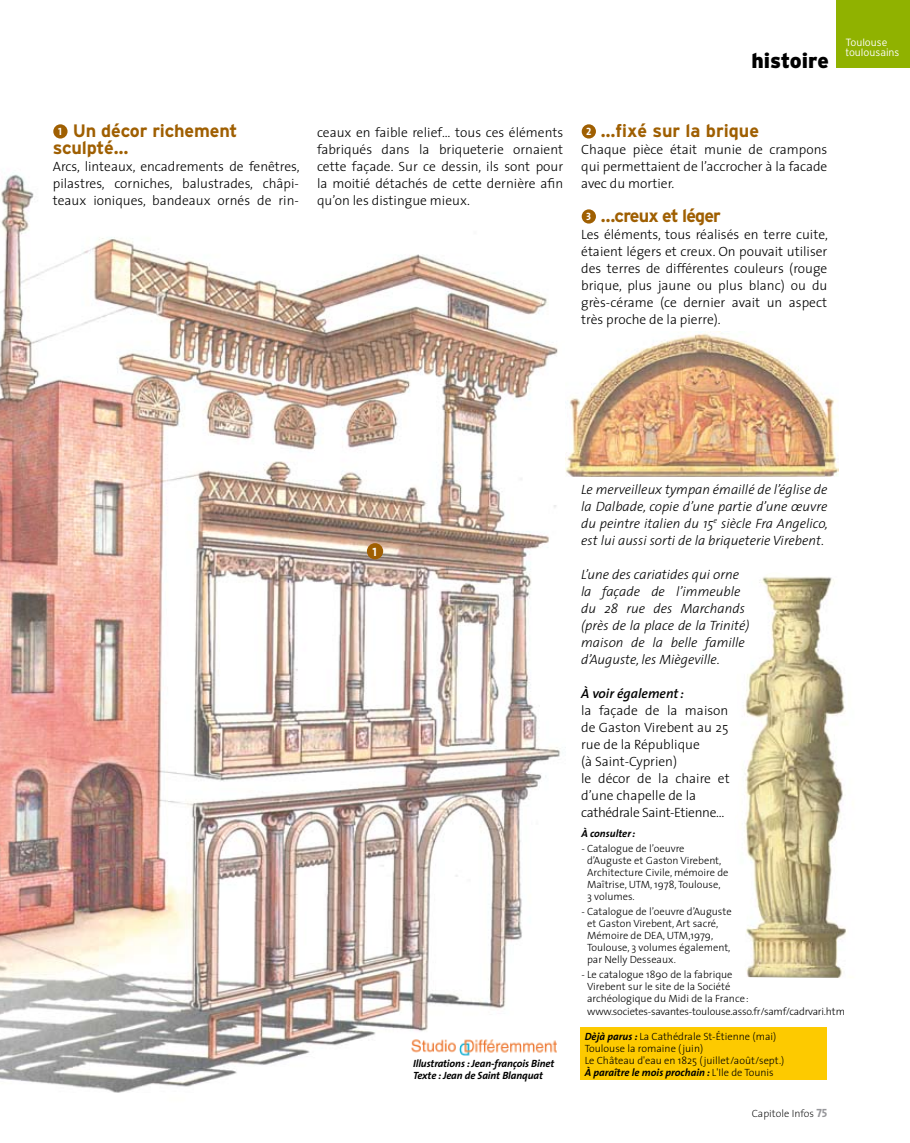
<style>
.page{position:relative;width:910px;height:1143px;background:#fff}
.page>*{position:absolute;margin:0;border:0;box-sizing:border-box;transform-origin:0 0}
.t1{font:900 21px "Interstate";color:#000}
.t2{font:700 18px/17px "Interstate";letter-spacing:-.01em;color:#9f5f02}
.t3{font:700 18px "Interstate";letter-spacing:-.05em;color:#9f5f02}
.t4{font:300 13.5px/17px "The Sans";color:#000;text-align:justify}
.t5{font:italic 300 13.5px/17px "The Sans";color:#000;text-align:justify}
.t6{font:italic 600 13.5px "The Sans";color:#000}
.t7{font:12.15px "The Sans Bold Caps";color:#fff}
.t8{font:300 10.5px/12px "The Sans";color:#000}
.t9{font:italic 700 10.5px/12px "The Sans";letter-spacing:-.01em;color:#000}
.t10{font:300 10.5px/10.5px "Interstate";color:#fff}
.t11{font:200 10.5px "The Sans";color:#000}
.s1{font-family:"The Sans Bold Caps";font-weight:400;font-size:10.65px;color:#fff}
.s2{font-weight:700;font-style:italic}
.s3{font-family:"The Sans Bold Caps";font-weight:400;font-size:12px;color:#97979b}
</style>
<div class="page">
<img style="left:0;top:125px;width:566px;height:968px">
<img style="left:565px;top:331px;width:273px;height:145px">
<img style="left:740px;top:576px;width:106px;height:402px">
<div style="left:835px;top:0;width:74px;height:68px;background:#90b200"></div>
<div style="left:53px;top:124px;width:14px;height:15px;background:#9f5f02;border-radius:50%"></div>
<div style="left:581px;top:124px;width:14px;height:15px;background:#9f5f02;border-radius:50%"></div>
<div style="left:581px;top:209px;width:14px;height:15px;background:#9f5f02;border-radius:50%"></div>
<div style="left:367px;top:543px;width:16px;height:16px;background:#9f5f02;border-radius:50%"></div>
<div style="left:580px;top:1028px;width:247px;height:52px;background:#fdca00"></div>
<img style="left:409px;top:1036px;width:149px;height:20px">
<h1 class="t1" style="left:751px;top:48px;width:79px">histoire</h1>
<p class="t10" style="left:845px;top:37px;width:56px">Toulouse toulousains</p>
<h2 class="t2" style="left:53px;top:122px;width:186px"><span class="s1">1</span> Un décor richement sculpté…</h2>
<p class="t4" style="left:53px;top:157px;width:248px">Arcs, linteaux, encadrements de fenêtres, pilastres, corniches, balustrades, châpi&shy;teaux ioniques, bandeaux ornés de rin-</p>
<p class="t4" style="left:317px;top:123px;width:247px">ceaux en faible relief… tous ces éléments fabriqués dans la briqueterie ornaient cette façade. Sur ce dessin, ils sont pour la moitié détachés de cette dernière afin qu’on les distingue mieux.</p>
<h2 class="t2" style="left:586px;top:122px;width:174px"><span class="s1">2</span> …fixé sur la brique</h2>
<p class="t4" style="left:581px;top:140px;width:247px">Chaque pièce était munie de crampons qui permettaient de l’accrocher à la facade avec du mortier.</p>
<h2 class="t3" style="left:586px;top:205px;width:136px"><span class="s1">3</span> …creux et léger</h2>
<p class="t4" style="left:581px;top:225px;width:248px">Les éléments, tous réalisés en terre cuite, étaient légers et creux. On pouvait utiliser des terres de différentes couleurs (rouge brique, plus jaune ou plus blanc) ou du grès-cérame (ce dernier avait un aspect très proche de la pierre).</p>
<p class="t7" style="left:372px;top:541px;width:6px">1</p>
<p class="t9" style="left:413px;top:1057px;width:143px">Illustrations : Jean-françois Binet<br>Texte : Jean de Saint Blanquat</p>
<p class="t5" style="left:581px;top:480px;width:248px">Le merveilleux tympan émaillé de l’église de la Dalbade, copie d’une partie d’une œuvre du peintre italien du 15<sup>e</sup> siècle Fra Angelico, est lui aussi sorti de la briqueterie Virebent.</p>
<p class="t5" style="left:581px;top:565px;width:170px;text-align:left">L’une des cariatides qui orne la façade de l’immeuble du 28 rue des Marchands (près de la place de la Trinité) maison de la belle famille d’Auguste, les Miègeville.</p>
<p class="t6" style="left:581px;top:682px;width:104px">À voir également:</p>
<p class="t4" style="left:581px;top:701px;width:150px;text-align:left">la façade de la maison de Gaston Virebent au 25 rue de la République<br>(à Saint-Cyprien)<br>le décor de la chaire et d’une chapelle de la cathédrale Saint-Etienne…</p>
<p class="t9" style="left:581px;top:828px;width:55px">À consulter:</p>
<p class="t8" style="left:587px;top:843px;width:143px;text-indent:-6px">- Catalogue de l’oeuvre d’Auguste et Gaston Virebent,<br>Architecture Civile, mémoire de<br>Maîtrise, UTM, 1978, Toulouse,<br>3 volumes.</p>
<p class="t8" style="left:587px;top:906px;width:146px;text-indent:-6px">- Catalogue de l’oeuvre d’Auguste et Gaston Virebent, Art sacré,<br>Mémoire de DEA, UTM,1979,<br>Toulouse, 3 volumes également, par Nelly Desseaux.</p>
<p class="t8" style="left:587px;top:968px;width:259px;text-indent:-6px">- Le catalogue 1890 de la fabrique<br>Virebent sur le site de la Société<br>archéologique du Midi de la France: www.societes-savantes-toulouse.asso.fr/samf/cadrvari.htm</p>
<p class="t8" style="left:584px;top:1030px;width:201px"><span class="s2">Dèjà parus :</span> La Cathédrale St-Étienne (mai)<br>Toulouse la romaine (juin)<br>Le Château d'eau en 1825 (juillet/août/sept.)<br><span class="s2">À paraître le mois prochain :</span> L'Ile de Tounis</p>
<p class="t11" style="left:751px;top:1105px;width:77px">capitole infos <span class="s3">75</span></p>
</div>
